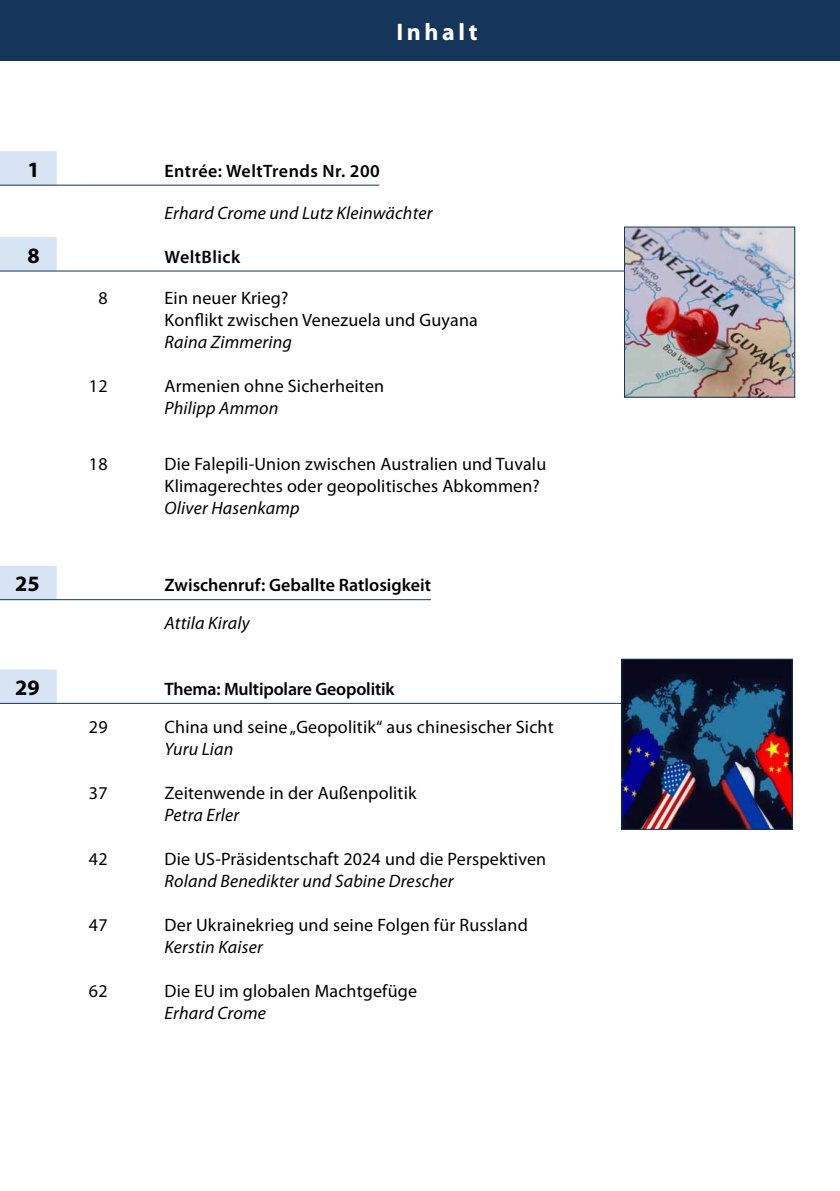
<style>
.page{position:relative;width:840px;height:1191px;background:#fff}
.page>*{position:absolute;margin:0;border:0;box-sizing:border-box;transform-origin:0 0}
.t1{font:700 24px "Myriad Pro";letter-spacing:.15em;color:#fff}
.Rubrik_Einzelartikel{font:700 22px "Myriad Pro";color:#000}
.Rubrik_mehrere_Artik{font:700 22px "Myriad Pro";color:#000}
.t2{font:18px/22px "Myriad Pro";letter-spacing:.01em;color:#000}
.Autor{font:italic 18px "Myriad Pro";letter-spacing:.01em;color:#000}
.Rubrik_Einzelartikel-2{font:600 18px "Myriad Pro";letter-spacing:-.005em;color:#000}
.Rubrik_mehrere_Artik-2{font:600 18px "Myriad Pro";letter-spacing:.025em;color:#000}
.s1{font-style:italic}
</style>
<div class="page">
<div style="left:0;top:0;width:839px;height:61px;background:#15355b"></div>
<div style="left:0;top:151px;width:57px;height:34px;background:#d7e4f3"></div>
<hr style="left:0;top:185px;width:379px;height:1px;background:#15355b">
<div style="left:0;top:237px;width:57px;height:34px;background:#d7e4f3"></div>
<hr style="left:0;top:270px;width:650px;height:1px;background:#15355b">
<div style="left:0;top:566px;width:57px;height:34px;background:#d7e4f3"></div>
<hr style="left:0;top:599px;width:431px;height:1px;background:#15355b">
<div style="left:0;top:669px;width:57px;height:34px;background:#d7e4f3"></div>
<hr style="left:0;top:703px;width:673px;height:1px;background:#15355b">
<img style="left:625px;top:228px;width:167px;height:168px">
<div style="left:623px;top:226px;width:171px;height:172px;border:1px solid #15355b"></div>
<img style="left:623px;top:660px;width:167px;height:168px">
<div style="left:621px;top:658px;width:171px;height:172px;border:1px solid #15355b"></div>
<hr style="left:839px;top:0;width:1px;height:61px;background:#15355b">
<p class="t1" style="left:396px;top:16px;width:83px">Inhalt</p>
<p class="Rubrik_mehrere_Artik" style="left:27px;top:155px;width:14px">1</p>
<p class="Rubrik_mehrere_Artik-2" style="left:164px;top:159px;width:216px">Entrée: WeltTrends Nr. 200</p>
<p class="Autor" style="left:164px;top:201px;width:269px">Erhard Crome und Lutz Kleinwächter</p>
<p class="Rubrik_mehrere_Artik" style="left:27px;top:241px;width:14px">8</p>
<p class="Rubrik_mehrere_Artik-2" style="left:164px;top:245px;width:77px">WeltBlick</p>
<p class="t2" style="left:98px;top:287px;width:11px">8</p>
<p class="t2" style="left:164px;top:287px;width:125px">Ein neuer Krieg?</p>
<p class="t2" style="left:164px;top:309px;width:314px">Konflikt zwischen Venezuela und Guyana</p>
<p class="Autor" style="left:164px;top:331px;width:129px">Raina Zimmering</p>
<p class="t2" style="left:89px;top:375px;width:20px">12</p>
<p class="t2" style="left:164px;top:375px;width:221px">Armenien ohne Sicherheiten</p>
<p class="Autor" style="left:164px;top:397px;width:115px">Philipp Ammon</p>
<p class="t2" style="left:89px;top:452px;width:20px">18</p>
<p class="t2" style="left:164px;top:452px;width:383px">Die Falepili-Union zwischen Australien und Tuvalu</p>
<p class="t2" style="left:164px;top:474px;width:376px">Klimagerechtes oder geopolitisches Abkommen?</p>
<p class="Autor" style="left:164px;top:497px;width:136px">Oliver Hasenkamp</p>
<p class="Rubrik_Einzelartikel" style="left:15px;top:569px;width:26px">25</p>
<p class="Rubrik_Einzelartikel-2" style="left:164px;top:574px;width:268px">Zwischenruf: Geballte Ratlosigkeit</p>
<p class="Autor" style="left:164px;top:612px;width:86px">Attila Kiraly</p>
<p class="Rubrik_Einzelartikel" style="left:15px;top:673px;width:26px">29</p>
<p class="Rubrik_Einzelartikel-2" style="left:164px;top:677px;width:231px">Thema: Multipolare Geopolitik</p>
<p class="t2" style="left:89px;top:715px;width:20px">29</p>
<p class="t2" style="left:164px;top:715px;width:390px">China und seine „Geopolitik“ aus chinesischer Sicht<br><span class="s1">Yuru Lian</span></p>
<p class="t2" style="left:89px;top:781px;width:20px">37</p>
<p class="t2" style="left:164px;top:781px;width:253px">Zeitenwende in der Außenpolitik</p>
<p class="Autor" style="left:164px;top:803px;width:76px">Petra Erler</p>
<p class="t2" style="left:89px;top:847px;width:20px">42</p>
<p class="t2" style="left:164px;top:847px;width:383px">Die US-Präsidentschaft 2024 und die Perspektiven</p>
<p class="Autor" style="left:164px;top:869px;width:290px">Roland Benedikter und Sabine Drescher</p>
<p class="t2" style="left:89px;top:913px;width:20px">47</p>
<p class="t2" style="left:164px;top:913px;width:364px">Der Ukrainekrieg und seine Folgen für Russland</p>
<p class="Autor" style="left:164px;top:935px;width:100px">Kerstin Kaiser</p>
<p class="t2" style="left:89px;top:979px;width:20px">62</p>
<p class="t2" style="left:164px;top:979px;width:254px">Die EU im globalen Machtgefüge</p>
<p class="Autor" style="left:164px;top:1001px;width:103px">Erhard Crome</p>
</div>
